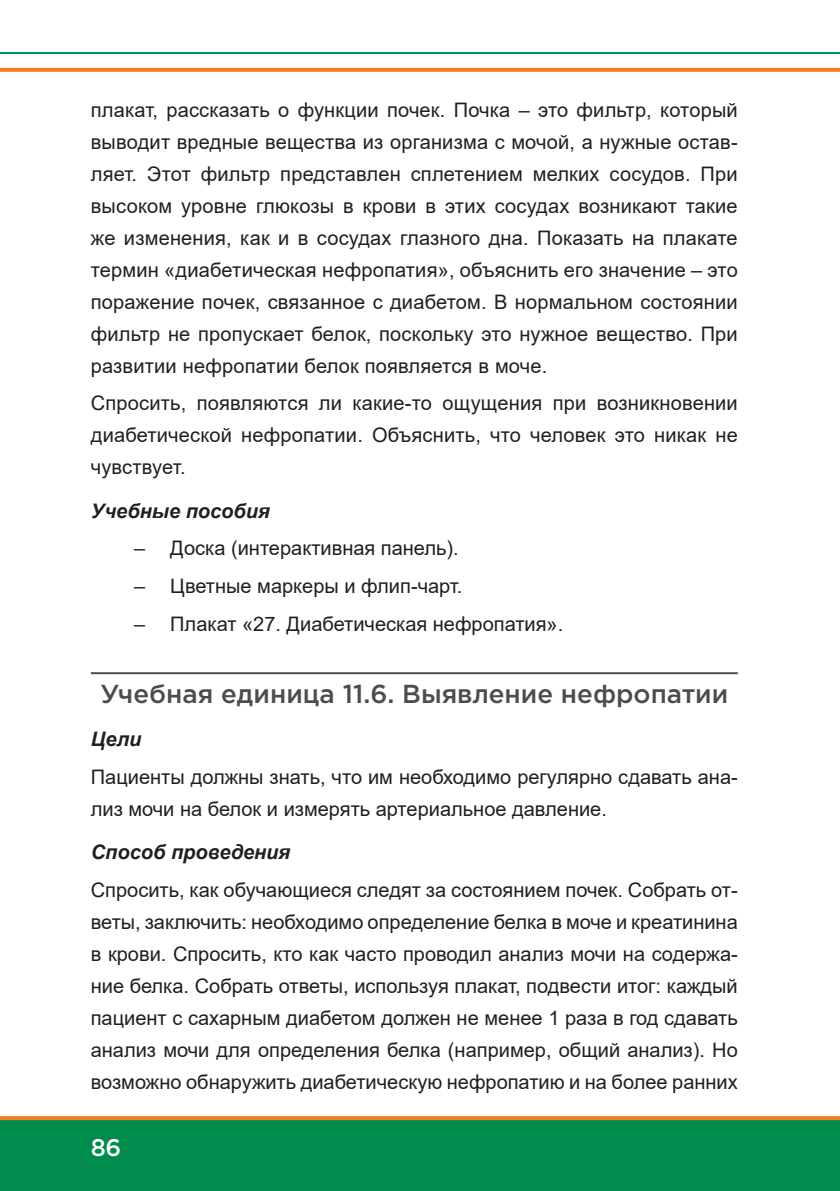
<style>
.page{position:relative;width:840px;height:1191px;background:#fff}
.page>*{position:absolute;margin:0;border:0;box-sizing:border-box;transform-origin:0 0}
.podzag{font:500 26px "Gotham Pro";color:#4b4c4d}
.t1{font:500 24px "Gotham Pro";color:#fff}
.txt{font:20px/32px "Arial";color:#231f20;text-align:justify}
.txt2{font:italic 700 20px "Arial";color:#231f20}
</style>
<div class="page">
<div style="left:0;top:1119px;width:839px;height:72px;background:#008c4c"></div>
<svg style="left:0;top:1116px;width:839px;height:4px;background:#f18229"></svg>
<svg style="left:0;top:68px;width:839px;height:4px;background:#f1842c"></svg>
<hr style="left:0;top:52px;width:839px;height:2px;background:#008c4c">
<hr style="left:91px;top:672px;width:646px;height:2px;background:#4b4c4d">
<p class="txt" style="left:91px;top:93px;width:648px">плакат, рассказать о функции почек. Почка – это фильтр, который выводит вредные вещества из организма с мочой, а нужные остав&shy;ляет. Этот фильтр представлен сплетением мелких сосудов. При высоком уровне глюкозы в крови в этих сосудах возникают такие же изменения, как и в сосудах глазного дна. Показать на плакате термин «диабетическая нефропатия», объяснить его значение – это поражение почек, связанное с диабетом. В нормальном состоянии фильтр не пропускает белок, поскольку это нужное вещество. При развитии нефропатии белок появляется в моче.</p>
<p class="txt" style="left:91px;top:387px;width:648px">Спросить, появляются ли какие-то ощущения при возникновении диабетической нефропатии. Объяснить, что человек это никак не чувствует.</p>
<p class="txt2" style="left:91px;top:497px;width:180px">Учебные пособия</p>
<p class="txt" style="left:134px;top:532px;width:326px">– Доска (интерактивная панель).</p>
<p class="txt" style="left:134px;top:570px;width:329px">– Цветные маркеры и флип-чарт.</p>
<p class="txt" style="left:134px;top:607px;width:430px">– Плакат «27. Диабетическая нефропатия».</p>
<p class="podzag" style="left:100px;top:678px;width:629px">Учебная единица 11.6. Выявление нефропатии</p>
<p class="txt2" style="left:91px;top:725px;width:52px">Цели</p>
<p class="txt" style="left:91px;top:760px;width:648px">Пациенты должны знать, что им необходимо регулярно сдавать ана&shy;лиз мочи на белок и измерять артериальное давление.</p>
<p class="txt2" style="left:91px;top:838px;width:201px">Способ проведения</p>
<p class="txt" style="left:91px;top:873px;width:648px">Спросить, как обучающиеся следят за состоянием почек. Собрать от&shy;веты, заключить: необходимо определение белка в моче и креатинина в крови. Спросить, кто как часто проводил анализ мочи на содержа&shy;ние белка. Собрать ответы, используя плакат, подвести итог: каждый пациент с сахарным диабетом должен не менее 1 раза в год сдавать анализ мочи для определения белка (например, общий анализ). Но возможно обнаружить диабетическую нефропатию и на более ранних</p>
<p class="t1" style="left:91px;top:1134px;width:32px">86</p>
</div>
